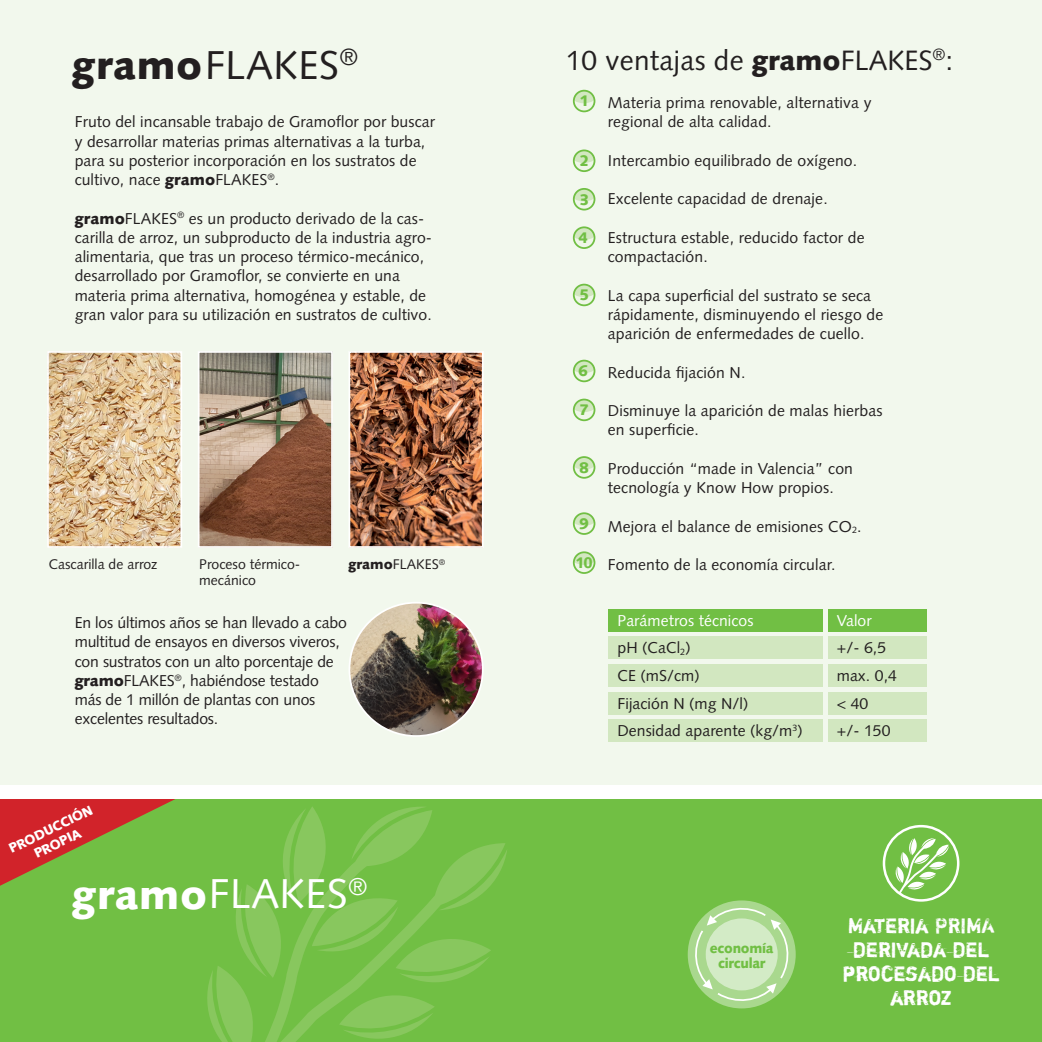
<style>
.page{position:relative;width:1042px;height:1042px;background:#fff}
.page>*{position:absolute;margin:0;border:0;box-sizing:border-box;transform-origin:0 0}
.t1{font:41.65px "Syntax";letter-spacing:.01em;color:#fff}
.t2{font:40.25px "Syntax";letter-spacing:.01em;color:#231f20}
.t3{font:28px "Syntax";letter-spacing:.01em;color:#231f20}
.t4{font:20.82px/23.8px "Shortcut";color:#fff;text-align:center}
.t5{font:15.75px/19.2px "Syntax";letter-spacing:.005em;color:#231f20}
.t6{font:15.75px "Syntax";letter-spacing:.005em;color:#fff}
.t7{font:900 15.22px "Syntax";color:#71bf44}
.t8{font:900 15.22px "Syntax";color:#71bf44;scale:.94 1}
.t9{font:900 14.17px/14.2px "Syntax";letter-spacing:-.02em;color:#71bf44;text-align:center;scale:.95 1}
.t10{font:14px "Syntax";color:#231f20}
.t11{font:700 14px/15.8px "Syntax D";color:#fff;text-align:center}
.t12{font:8.22px "Syntax";color:#231f20}
.s1{font-weight:900}
.s2{color:#fff}
</style>
<div class="page">
<div style="left:0;top:0;width:521px;height:785px;background:#f2f8ed"></div>
<div style="left:521px;top:0;width:521px;height:785px;background:#f2f8ed"></div>
<div style="left:0;top:799px;width:1042px;height:243px;background:#71bf44"></div>
<svg style="left:207px;top:807px;width:300px;height:235px"></svg>
<div style="left:574px;top:189px;width:20px;height:21px;background:#eff6e8;border-radius:50%"></div>
<svg style="left:575px;top:189px;width:19px;height:12px"></svg>
<div style="left:573px;top:188px;width:22px;height:22px;border:2px solid #71bf44;border-radius:50%"></div>
<div style="left:574px;top:227px;width:20px;height:21px;background:#eff6e8;border-radius:50%"></div>
<svg style="left:574px;top:227px;width:20px;height:13px"></svg>
<div style="left:573px;top:226px;width:22px;height:23px;border:2px solid #71bf44;border-radius:50%"></div>
<div style="left:574px;top:285px;width:20px;height:20px;background:#eff6e8;border-radius:50%"></div>
<svg style="left:574px;top:285px;width:20px;height:12px"></svg>
<div style="left:573px;top:284px;width:22px;height:22px;border:2px solid #71bf44;border-radius:50%"></div>
<div style="left:574px;top:361px;width:20px;height:20px;background:#eff6e8;border-radius:50%"></div>
<svg style="left:574px;top:361px;width:20px;height:12px"></svg>
<div style="left:573px;top:360px;width:22px;height:22px;border:2px solid #71bf44;border-radius:50%"></div>
<div style="left:574px;top:399px;width:20px;height:21px;background:#eff6e8;border-radius:50%"></div>
<svg style="left:574px;top:399px;width:20px;height:13px"></svg>
<div style="left:573px;top:399px;width:22px;height:22px;border:2px solid #71bf44;border-radius:50%"></div>
<div style="left:574px;top:457px;width:20px;height:21px;background:#eff6e8;border-radius:50%"></div>
<svg style="left:574px;top:457px;width:20px;height:13px"></svg>
<div style="left:573px;top:456px;width:22px;height:23px;border:2px solid #71bf44;border-radius:50%"></div>
<div style="left:574px;top:513px;width:20px;height:21px;background:#eff6e8;border-radius:50%"></div>
<svg style="left:574px;top:513px;width:20px;height:13px"></svg>
<div style="left:573px;top:512px;width:22px;height:23px;border:2px solid #71bf44;border-radius:50%"></div>
<div style="left:574px;top:552px;width:20px;height:21px;background:#eff6e8;border-radius:50%"></div>
<svg style="left:574px;top:552px;width:20px;height:13px"></svg>
<div style="left:573px;top:551px;width:22px;height:23px;border:2px solid #71bf44;border-radius:50%"></div>
<div style="left:574px;top:150px;width:20px;height:21px;background:#eff6e8;border-radius:50%"></div>
<svg style="left:574px;top:150px;width:20px;height:13px"></svg>
<div style="left:573px;top:149px;width:22px;height:23px;border:2px solid #71bf44;border-radius:50%"></div>
<div style="left:574px;top:91px;width:20px;height:20px;background:#eff6e8;border-radius:50%"></div>
<svg style="left:574px;top:91px;width:20px;height:12px"></svg>
<div style="left:573px;top:90px;width:22px;height:22px;border:2px solid #71bf44;border-radius:50%"></div>
<img style="left:50px;top:354px;width:129px;height:191px">
<div style="left:47px;top:351px;width:135px;height:197px;border:2px solid #fff"></div>
<img style="left:351px;top:354px;width:130px;height:191px">
<div style="left:348px;top:351px;width:136px;height:197px;border:2px solid #fff"></div>
<img style="left:201px;top:354px;width:129px;height:191px">
<div style="left:198px;top:351px;width:135px;height:197px;border:2px solid #fff"></div>
<svg style="left:0;top:799px;width:175px;height:87px"></svg>
<svg style="left:884px;top:826px;width:74px;height:74px"></svg>
<div style="left:882px;top:825px;width:77px;height:76px;border:3px solid #fff;border-radius:50%"></div>
<svg style="left:894px;top:838px;width:55px;height:55px"></svg>
<div style="left:828px;top:720px;width:99px;height:22px;background:#d2e7c0"></div>
<div style="left:828px;top:692px;width:99px;height:22px;background:#d2e7c0"></div>
<div style="left:828px;top:664px;width:99px;height:23px;background:#d2e7c0"></div>
<div style="left:828px;top:637px;width:99px;height:22px;background:#d2e7c0"></div>
<div style="left:828px;top:609px;width:99px;height:22px;background:#71bf44"></div>
<div style="left:609px;top:609px;width:214px;height:22px;background:#71bf44"></div>
<div style="left:609px;top:637px;width:214px;height:22px;background:#d2e7c0"></div>
<div style="left:609px;top:664px;width:214px;height:23px;background:#d2e7c0"></div>
<div style="left:609px;top:692px;width:214px;height:22px;background:#d2e7c0"></div>
<div style="left:609px;top:720px;width:214px;height:22px;background:#d2e7c0"></div>
<img style="left:349px;top:603px;width:134px;height:133px;border-radius:67px">
<svg style="left:688px;top:900px;width:108px;height:108px"></svg>
<svg style="left:692px;top:905px;width:99px;height:99px"></svg>
<div style="left:706px;top:918px;width:72px;height:72px;background:#d3ebc6;border-radius:50%"></div>
<h3 class="t3" style="left:566px;top:43px;width:389px">10 ventajas de <span class="s1">gramo</span>FLAKES<sup>®</sup>:</h3>
<p class="t5" style="left:608px;top:93px;width:265px">Materia prima renovable, alternativa y regional de alta calidad.</p>
<p class="t5" style="left:608px;top:151px;width:251px">Intercambio equilibrado de oxígeno.</p>
<p class="t5" style="left:608px;top:189px;width:221px">Excelente capacidad de drenaje.</p>
<p class="t5" style="left:608px;top:228px;width:258px">Estructura estable, reducido factor de compactación.</p>
<p class="t5" style="left:608px;top:286px;width:277px">La capa superficial del sustrato se seca rápidamente, disminuyendo el riesgo de aparición de enfermedades de cuello.</p>
<p class="t5" style="left:608px;top:362px;width:139px">Reducida fijación N.</p>
<p class="t5" style="left:608px;top:401px;width:276px">Disminuye la aparición de malas hierbas en superficie.</p>
<p class="t5" style="left:608px;top:459px;width:247px">Producción “made in Valencia” con tecnología y Know How propios.</p>
<p class="t5" style="left:608px;top:516px;width:255px">Mejora el balance de emisiones CO<sub>2</sub>.</p>
<h2 class="t2" style="left:72px;top:41px;width:288px"><span class="s1">gramo</span>FLAKES<sup>®</sup></h2>
<p class="t7" style="left:579px;top:92px;width:11px">1</p>
<p class="t5" style="left:75px;top:112px;width:362px">Fruto del incansable trabajo de Gramoflor por buscar y desarrollar materias primas alternativas a la turba, para su posterior incorporación en los sustratos de cultivo, nace <span class="s1">gramo</span>FLAKES<sup>®</sup>.</p>
<p class="t5" style="left:75px;top:209px;width:359px"><span class="s1">gramo</span>FLAKES<sup>®</sup> es un producto derivado de la cas&shy;carilla de arroz, un subproducto de la industria agro&shy;alimentaria, que tras un proceso térmico-mecánico, desarrollado por Gramoflor, se convierte en una materia prima alternativa, homogénea y estable, de gran valor para su utilización en sustratos de cultivo.</p>
<p class="t7" style="left:579px;top:152px;width:11px">2</p>
<p class="t7" style="left:579px;top:190px;width:11px">3</p>
<p class="t7" style="left:578px;top:229px;width:11px">4</p>
<p class="t7" style="left:579px;top:286px;width:11px">5</p>
<p class="t7" style="left:578px;top:362px;width:11px">6</p>
<p class="t7" style="left:579px;top:401px;width:11px">7</p>
<p class="t7" style="left:579px;top:458px;width:11px">8</p>
<p class="t7" style="left:579px;top:515px;width:11px">9</p>
<p class="t8" style="left:575px;top:554px;width:20px">10</p>
<p class="t10" style="left:199px;top:556px;width:102px">Proceso térmico-</p>
<p class="t5" style="left:608px;top:555px;width:229px">Fomento de la economía circular.</p>
<p class="t10" style="left:199px;top:572px;width:58px">mecánico</p>
<p class="t10" style="left:49px;top:556px;width:110px">Cascarilla de arroz</p>
<p class="t12" style="left:439px;top:557px;width:8px">®</p>
<p class="t10" style="left:348px;top:556px;width:92px"><span class="s1">gramo</span>FLAKES</p>
<p class="t5" style="left:75px;top:613px;width:274px">En los últimos años se han llevado a cabo multitud de ensayos en diversos viveros, con sustratos con un alto porcentaje de <span class="s1">gramo</span>FLAKES<sup>®</sup>, habiéndose testado más de 1 millón de plantas con unos excelentes resultados.</p>
<p class="t11" style="left:6px;top:842px;width:93px;rotate:-26deg">PRODUCCIÓN<br>PROPIA</p>
<h1 class="t1" style="left:72px;top:869px;width:297px"><span class="s1">gramo</span>FLAKES<sup>®</sup></h1>
<p class="t5" style="left:617px;top:606px;width:187px;line-height:27.7px"><span class="s2">Parámetros técnicos<br></span>pH (CaCl<sub>2</sub>)<br>CE (mS/cm)<br>Fijación N (mg N/l)<br>Densidad aparente (kg/m<sup>3</sup>)</p>
<p class="t6" style="left:837px;top:611px;width:36px">Valor</p>
<p class="t5" style="left:837px;top:634px;width:62px;line-height:27.7px">+/- 6,5 max. 0,4 &lt; 40<br>+/- 150</p>
<p class="t9" style="left:710px;top:941px;width:69px">economía circular</p>
<h3 class="t4" style="left:842px;top:913px;width:159px">MATERIA PRIMA<br>DERIVADA DEL<br>PROCESADO DEL<br>ARROZ</h3>
</div>
